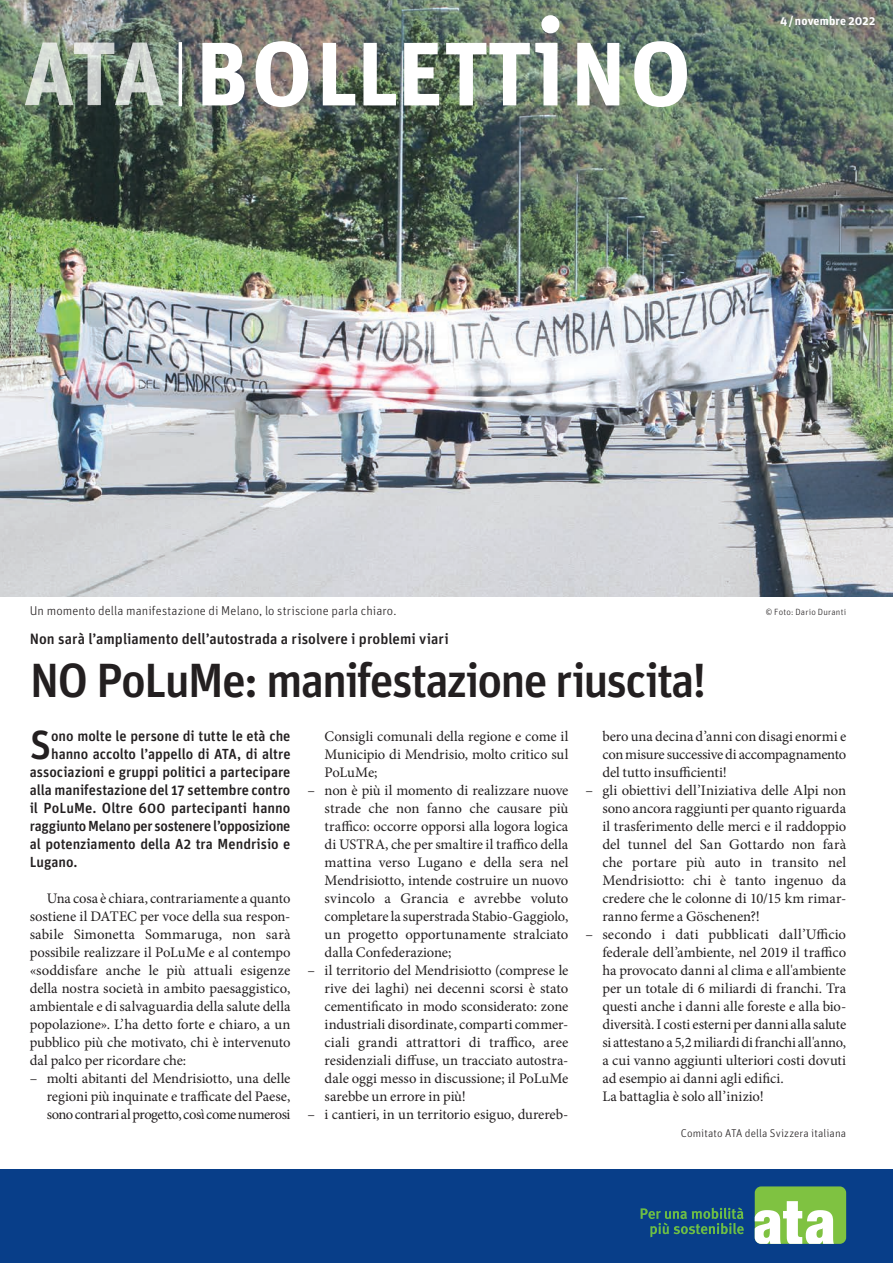
<style>
.page{position:relative;width:893px;height:1263px;background:#fff}
.page>*{position:absolute;margin:0;border:0;box-sizing:border-box;transform-origin:0 0}
.t1{font:700 90px "Unit OT";letter-spacing:-.025em;color:#fff}
.t2{font:500 48px "Unit OT";letter-spacing:-.04em;color:#231f20}
.t3{font:500 40.65px "Unit OT";color:#231f20}
.t4{font:500 15px "Unit OT";letter-spacing:.005em;color:#231f20}
.t5{font:14.7px/18px "Minion Pro";letter-spacing:-.005em;color:#231f20;text-align:justify}
.t6{font:500 14.7px "Unit OT";color:#231f20}
.t7{font:500 14.7px "Unit OT";letter-spacing:-.02em;color:#231f20}
.t8{font:300 12.75px "Unit OT";letter-spacing:.01em;color:#231f20}
.t9{font:700 12px "Unit OT";letter-spacing:.015em;color:#fff}
.t10{font:300 11.25px "Unit OT";letter-spacing:.01em;color:#231f20}
.t11{font:300 9px "Unit OT";letter-spacing:.02em;color:#231f20}
.s1{font-weight:500;font-size:123.75px}
</style>
<div class="page">
<div style="left:0;top:1169px;width:893px;height:94px;background:#083e89"></div>
<div style="left:755px;top:1186px;width:91px;height:58px;background:#7fc241;border-radius:6px"></div>
<svg style="left:755px;top:1201px;width:79px;height:43px"></svg>
<svg style="left:641px;top:1207px;width:103px;height:30px"></svg>
<img style="left:0;top:0;width:893px;height:597px">
<hr style="left:179px;top:42px;width:3px;height:64px;background:#fff">
<h1 class="t1" style="left:23px;top:16px;width:671px">ATA B<span class="s1">o</span>LLETT<span class="s1">i</span>N<span class="s1">o</span></h1>
<p class="t9" style="left:780px;top:13px;width:97px">4/novembre 2022</p>
<p class="t8" style="left:30px;top:603px;width:368px">Un momento della manifestazione di M elano, lo striscione parla chiaro.</p>
<p class="t11" style="left:766px;top:606px;width:82px">© Foto: Dario Duranti</p>
<p class="t4" style="left:30px;top:629px;width:420px">Non sarà l’ampliamento dell’autostrada a risolvere i problemi viari</p>
<h2 class="t2" style="left:30px;top:649px;width:678px">NO PoLuMe: manifestazione riuscita!</h2>
<p class="t5" style="left:602px;top:727px;width:245px">bero una decina d’anni con disagi enormi e con misure successive di accompagnamento del tutto insufficienti!</p>
<p class="t5" style="left:602px;top:781px;width:245px;text-indent:-17px">– gli obiettivi dell’Iniziativa delle Alpi non sono ancora raggiunti per quanto riguarda il trasferimento delle merci e il raddoppio del tunnel del San Gottardo non farà che portare più auto in transito nel Mendrisiotto: chi è tanto ingenuo da credere che le colonne di 10/15 km rimar&shy;ranno ferme a Göschenen?!</p>
<p class="t5" style="left:602px;top:925px;width:245px;text-align:left;text-indent:-17px">– secondo i dati pubblicati dall’Ufficio federale dell’ambiente, nel 2019 il traffico ha provocato danni al clima e all'ambiente per un totale di 6 miliardi di franchi. Tra questi anche i danni alle foreste e alla bio&shy;diversità. I costi esterni per danni alla salute si attestano a 5,2 miliardi di franchi all'anno, a cui vanno aggiunti ulteriori costi dovuti ad esempio ai danni agli edifici.<br>La battaglia è solo all’inizio!</p>
<p class="t10" style="left:681px;top:1126px;width:167px">Comitato ATA della Svizzera italiana</p>
<h3 class="t3" style="left:30px;top:718px;width:23px">S</h3>
<p class="t6" style="left:51px;top:726px;width:241px">ono molte le persone di tutte le età che</p>
<p class="t5" style="left:325px;top:727px;width:245px">Consigli comunali della regione e come il Municipio di Mendrisio, molto critico sul PoLuMe;</p>
<p class="t5" style="left:325px;top:781px;width:245px;text-indent:-17px">– non è più il momento di realizzare nuove strade che non fanno che causare più traffico: occorre opporsi alla logora logica di USTRA, che per smaltire il traffico della mattina verso Lugano e della sera nel Mendrisiotto, intende costruire un nuovo svincolo a Grancia e avrebbe voluto completare la superstrada Stabio-Gaggiolo, un progetto opportunamente stralciato dalla Confederazione;</p>
<p class="t5" style="left:325px;top:961px;width:245px;text-indent:-17px">– il territorio del Mendrisiotto (comprese le rive dei laghi) nei decenni scorsi è stato cementificato in modo sconsiderato: zone industriali disordinate, comparti commer&shy;ciali grandi attrattori di traffico, aree residenziali diffuse, un tracciato autostra&shy;dale oggi messo in discussione; il PoLuMe sarebbe un errore in più!</p>
<p class="t5" style="left:308px;top:1105px;width:262px">– i cantieri, in un territorio esiguo, durereb-</p>
<p class="t6" style="left:51px;top:744px;width:241px">hanno accolto l’appello di ATA, di altre</p>
<p class="t6" style="left:30px;top:762px;width:262px">associazioni e gruppi politici a partecipare</p>
<p class="t6" style="left:30px;top:780px;width:262px">alla manifestazione del 17 settembre contro</p>
<p class="t6" style="left:30px;top:798px;width:262px">il PoLuMe. Oltre 600 partecipanti hanno</p>
<p class="t7" style="left:30px;top:816px;width:262px">raggiunto Melano per sostenere l’opposizione</p>
<p class="t6" style="left:30px;top:834px;width:262px">al potenziamento della A2 tra Mendrisio e</p>
<p class="t6" style="left:30px;top:852px;width:49px">Lugano.</p>
<p class="t5" style="left:30px;top:889px;width:262px;text-indent:17px">Una cosa è chiara, contrariamente a quanto sostiene il DATEC per voce della sua respon&shy;sabile Simonetta Sommaruga, non sarà possibile realizzare il PoLuMe e al contempo «soddisfare anche le più attuali esigenze della nostra società in ambito paesaggistico, ambientale e di salvaguardia della salute della popolazione». L’ha detto forte e chiaro, a un pubblico più che motivato, chi è intervenuto dal palco per ricordare che:</p>
<p class="t5" style="left:47px;top:1069px;width:245px;text-indent:-17px">– molti abitanti del Mendrisiotto, una delle regioni più inquinate e trafficate del Paese, sono contrari al progetto, così come numerosi</p>
</div>
